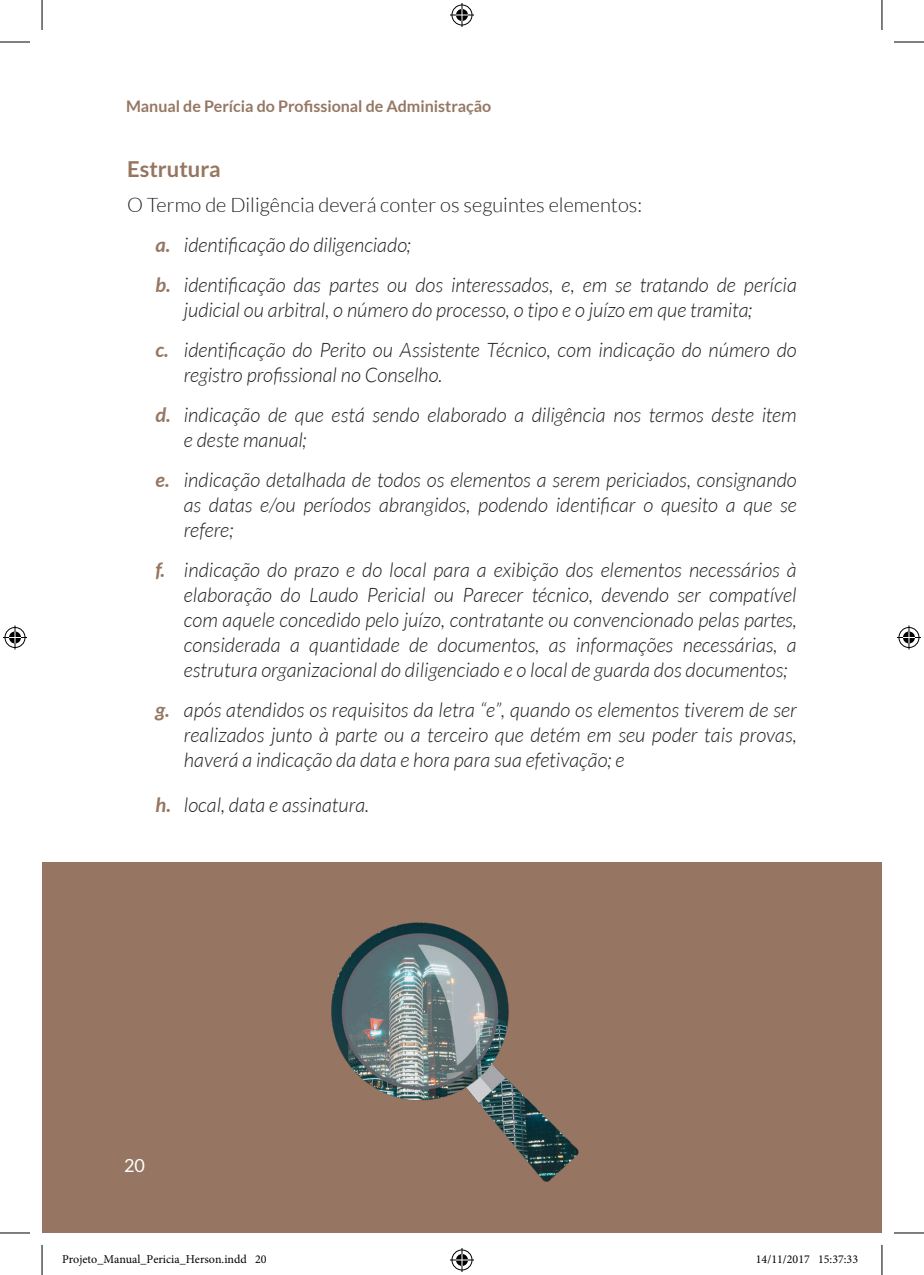
<style>
.page{position:relative;width:924px;height:1275px;background:#fff}
.page>*{position:absolute;margin:0;border:0;box-sizing:border-box;transform-origin:0 0}
.t1{font:700 22px "Lato";color:#957661}
.t2{font:italic 300 20px/25px "Lato";color:#231f20}
.t3{font:18px "Lato";color:#fff}
.t4{font:700 16px "Lato";color:#957763}
.t5{font:12px "Minion Pro";color:#000}
.s1{font-style:normal}
.s2{font-weight:700;color:#957661}
</style>
<div class="page">
<div style="left:42px;top:863px;width:839px;height:370px;background:#967663"></div>
<img style="left:331px;top:922px;width:248px;height:260px">
<hr style="left:0;top:42px;width:30px;height:1px;background:#000">
<hr style="left:893px;top:42px;width:30px;height:1px;background:#000">
<hr style="left:0;top:1232px;width:30px;height:1px;background:#000">
<hr style="left:893px;top:1232px;width:30px;height:1px;background:#000">
<hr style="left:42px;top:0;width:1px;height:30px;background:#000">
<hr style="left:42px;top:1245px;width:1px;height:30px;background:#000">
<hr style="left:881px;top:0;width:1px;height:30px;background:#000">
<hr style="left:881px;top:1245px;width:1px;height:30px;background:#000">
<svg style="left:450px;top:3px;width:24px;height:24px"></svg>
<svg style="left:450px;top:1248px;width:24px;height:24px"></svg>
<svg style="left:3px;top:625px;width:24px;height:24px"></svg>
<svg style="left:897px;top:625px;width:23px;height:24px"></svg>
<div style="left:261px;top:1255px;width:5px;height:8px;border:1px solid #fff;border-radius:50%"></div>
<svg style="left:261px;top:1255px;width:4px;height:8px"></svg>
<p class="t4" style="left:126px;top:97px;width:366px">Manual de Perícia do Profissional de Administração</p>
<p class="t1" style="left:127px;top:156px;width:95px">Estrutura</p>
<p class="t2" style="left:155px;top:186px;width:642px;line-height:40px;text-indent:-28px"><span class="s1">O Termo de Diligência deverá conter os seguintes elementos:<br></span><span class="s2">a.</span> identificação do diligenciado;<br><span class="s2">b.</span> identificação das partes ou dos interessados, e, em se tratando de perícia</p>
<p class="t2" style="left:155px;top:291px;width:642px;line-height:40px;text-indent:28px">judicial ou arbitral, o número do processo, o tipo e o juízo em que tramita;<br><span class="s2">c.</span> identificação do Perito ou Assistente Técnico, com indicação do número do</p>
<p class="t2" style="left:155px;top:356px;width:642px;line-height:40px;text-indent:28px">registro profissional no Conselho.<br><span class="s2">d.</span> indicação de que está sendo elaborado a diligência nos termos deste item</p>
<p class="t2" style="left:155px;top:421px;width:642px;line-height:40px;text-indent:28px">e deste manual;<br><span class="s2">e.</span> indicação detalhada de todos os elementos a serem periciados, consignando</p>
<p class="t2" style="left:184px;top:493px;width:614px">as datas e/ou períodos abrangidos, podendo identificar o quesito a que se refere;</p>
<p class="t2" style="left:184px;top:558px;width:614px;text-align:justify;text-indent:-28px"><span class="s2">f.</span> indicação do prazo e do local para a exibição dos elementos necessários à elaboração do Laudo Pericial ou Parecer técnico, devendo ser compatível com aquele concedido pelo juízo, contratante ou convencionado pelas partes, considerada a quantidade de documentos, as informações necessárias, a estrutura organizacional do diligenciado e o local de guarda dos documentos;</p>
<p class="t2" style="left:184px;top:698px;width:614px;text-align:justify;text-indent:-28px"><span class="s2">g.</span> após atendidos os requisitos da letra “e”, quando os elementos tiverem de ser realizados junto à parte ou a terceiro que detém em seu poder tais provas, haverá a indicação da data e hora para sua efetivação; e</p>
<p class="t2" style="left:155px;top:793px;width:215px"><span class="s2">h.</span> local, data e assinatura.</p>
<p class="t3" style="left:124px;top:1155px;width:22px">20</p>
<p class="t5" style="left:62px;top:1251px;width:206px">Projeto_Manual_Pericia_Herson.indd 20</p>
<p class="t5" style="left:755px;top:1251px;width:104px">14/11/2017 15:37:33</p>
</div>
